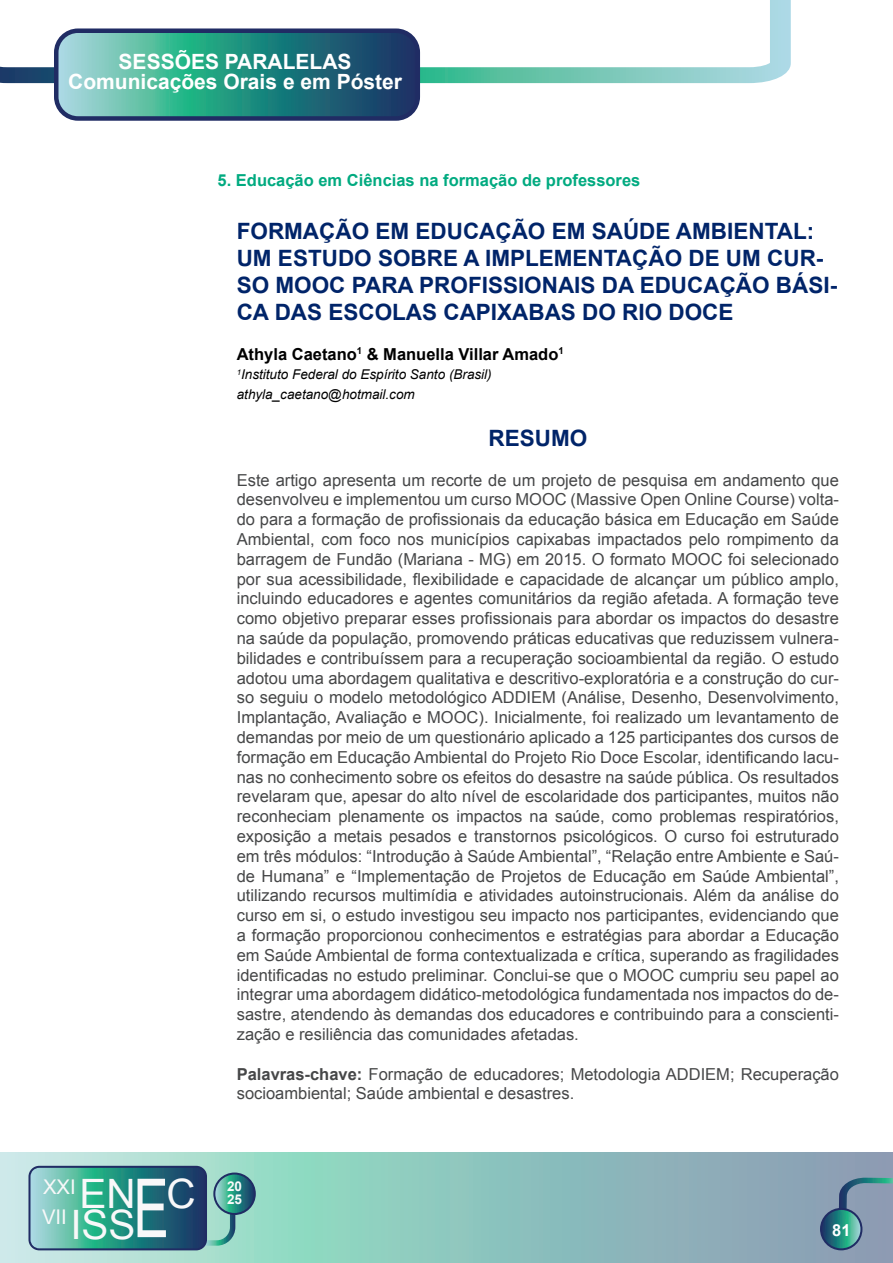
<style>
.page{position:relative;width:893px;height:1263px;background:#fff}
.page>*{position:absolute;margin:0;border:0;box-sizing:border-box;transform-origin:0 0}
.t1{font:40.5px "Arial";color:#f8f8f9}
.t2{font:700 22.5px/27px "Arial";color:#002469}
.t3{font:700 21px "Arial";color:#fff}
.t4{font:20.25px/30.5px "Arial";color:#f8f8f9}
.t5{font:16.5px/19.8px "Arial";color:#464748;text-align:justify}
.t6{font:700 16.5px "Arial";color:#00aa80}
.t7{font:700 16.5px "Arial";color:#000}
.t8{font:700 16.5px "Arial";color:#fff}
.t9{font:italic 13.5px "Arial";color:#000}
.t10{font:700 13.5px/13.5px "Arial";color:#f9fafa}
.s1{font-size:81.6px}
.s2{font-weight:700}
</style>
<div class="page">
<svg style="left:0;top:1153px;width:893px;height:110px;background:#93c1bf"></svg>
<svg style="left:0;top:0;width:791px;height:83px"></svg>
<svg style="left:56px;top:31px;width:362px;height:85px;background:#398f8c"></svg>
<div style="left:54px;top:28px;width:366px;height:93px;border:4px solid #202c64;border-radius:22px"></div>
<svg style="left:28px;top:1166px;width:228px;height:84px;background:#469493"></svg>
<svg style="left:821px;top:1177px;width:72px;height:72px;background:#6c92a2"></svg>
<div style="left:820px;top:1208px;width:43px;height:42px;border:2px solid #202c64;border-radius:20px"></div>
<p class="t3" style="left:119px;top:48px;width:234px">SESSÕES PARALELAS</p>
<p class="t3" style="left:68px;top:68px;width:335px">Comunicações Orais e em Póster</p>
<p class="t6" style="left:218px;top:169px;width:424px">5. Educação em Ciências na formação de professores</p>
<p class="t4" style="left:42px;top:1172px;width:155px">XXI<br>V II <sup>EN</sup> <sup>C</sup></p>
<h1 class="t1" style="left:70px;top:1198px;width:100px">ISS<span class="s1">E</span></h1>
<p class="t2" style="left:237px;top:219px;width:602px">FORMAÇÃO EM EDUCAÇÃO EM SAÚDE AMBIENTAL:<br>UM ESTUDO SOBRE A IMPLEMENTAÇÃO DE UM CUR-SO MOOC PARA PROFISSIONAIS DA EDUCAÇÃO BÁSI-CA DAS ESCOLAS CAPIXABAS DO RIO DOCE</p>
<p class="t7" style="left:237px;top:343px;width:329px">Athyla Caetano<sup>1</sup> &amp; Manuella Villar Amado<sup>1</sup></p>
<p class="t9" style="left:237px;top:366px;width:256px"><sup>1</sup>Instituto Federal do Espírito Santo (Brasil)</p>
<p class="t9" style="left:237px;top:386px;width:180px">athyla_caetano@hotmail.com</p>
<p class="t2" style="left:488px;top:425px;width:100px">RESUMO</p>
<p class="t5" style="left:237px;top:470px;width:604px">Este artigo apresenta um recorte de um projeto de pesquisa em andamento que desenvolveu e implementou um curso MOOC (Massive Open Online Course) volta&shy;do para a formação de profissionais da educação básica em Educação em Saúde Ambiental, com foco nos municípios capixabas impactados pelo rompimento da barragem de Fundão (Mariana - MG) em 2015. O formato MOOC foi selecionado por sua acessibilidade, flexibilidade e capacidade de alcançar um público amplo, incluindo educadores e agentes comunitários da região afetada. A formação teve como objetivo preparar esses profissionais para abordar os impactos do desastre na saúde da população, promovendo práticas educativas que reduzissem vulnera&shy;bilidades e contribuíssem para a recuperação socioambiental da região. O estudo adotou uma abordagem qualitativa e descritivo-exploratória e a construção do cur&shy;so seguiu o modelo metodológico ADDIEM (Análise, Desenho, Desenvolvimento, Implantação, Avaliação e MOOC). Inicialmente, foi realizado um levantamento de demandas por meio de um questionário aplicado a 125 participantes dos cursos de formação em Educação Ambiental do Projeto Rio Doce Escolar, identificando lacu&shy;nas no conhecimento sobre os efeitos do desastre na saúde pública. Os resultados revelaram que, apesar do alto nível de escolaridade dos participantes, muitos não reconheciam plenamente os impactos na saúde, como problemas respiratórios, exposição a metais pesados e transtornos psicológicos. O curso foi estruturado em três módulos: “Introdução à Saúde Ambiental”, “Relação entre Ambiente e Saú&shy;de Humana” e “Implementação de Projetos de Educação em Saúde Ambiental”, utilizando recursos multimídia e atividades autoinstrucionais. Além da análise do curso em si, o estudo investigou seu impacto nos participantes, evidenciando que a formação proporcionou conhecimentos e estratégias para abordar a Educação em Saúde Ambiental de forma contextualizada e crítica, superando as fragilidades identificadas no estudo preliminar. Conclui-se que o MOOC cumpriu seu papel ao integrar uma abordagem didático-metodológica fundamentada nos impactos do de&shy;sastre, atendendo às demandas dos educadores e contribuindo para a conscienti&shy;zação e resiliência das comunidades afetadas.</p>
<p class="t5" style="left:237px;top:1064px;width:604px"><span class="s2">Palavras-chave:</span> Formação de educadores; Metodologia ADDIEM; Recuperação socioambiental; Saúde ambiental e desastres.</p>
<p class="t10" style="left:227px;top:1179px;width:17px">20<br>25</p>
<p class="t8" style="left:832px;top:1219px;width:20px">81</p>
</div>
